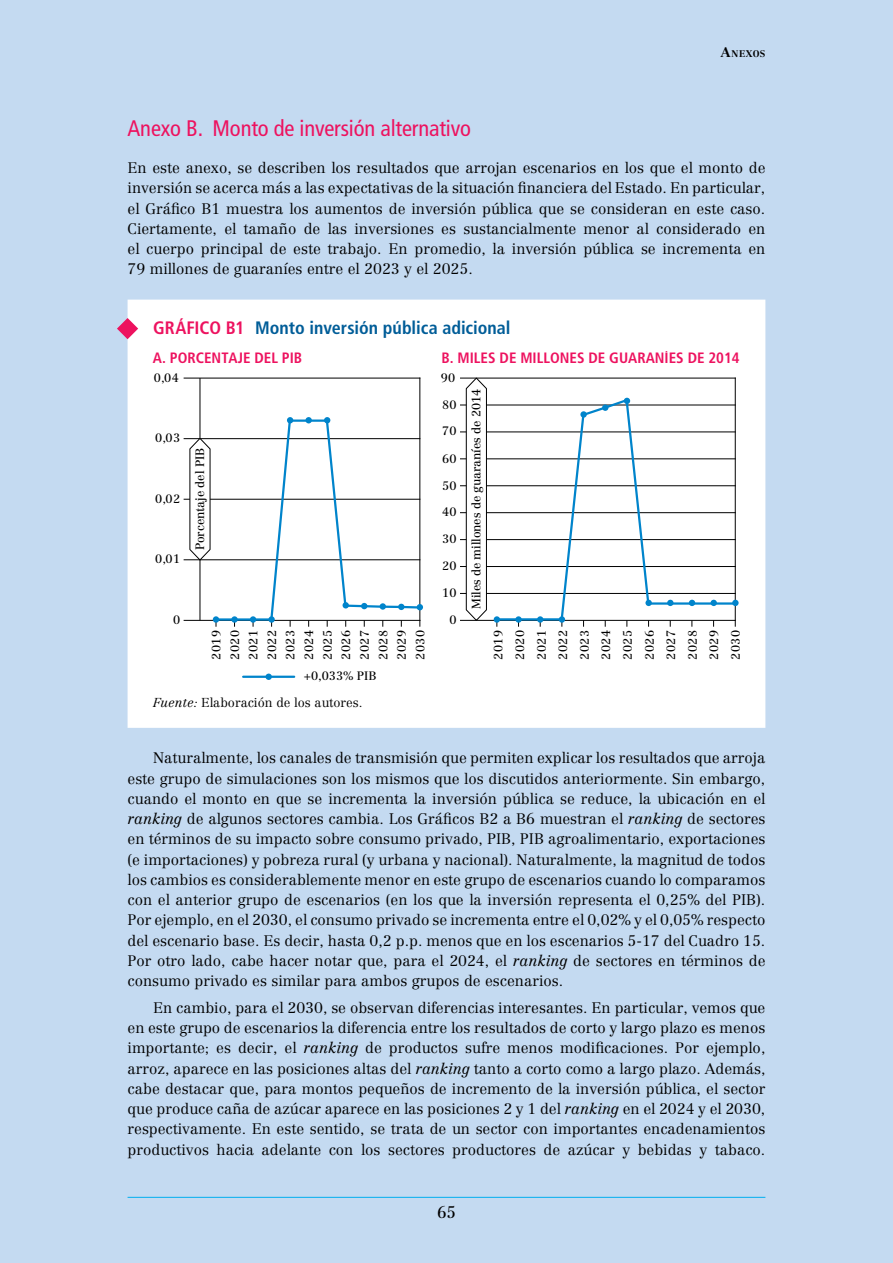
<style>
.page{position:relative;width:893px;height:1263px;background:#c4daf1}
.page>*{position:absolute;margin:0;border:0;box-sizing:border-box;transform-origin:0 0}
.t1{font:condensed 22.5px "Frutiger LT Pro";letter-spacing:-.005em;color:#ed125f}
.t2{font:700 condensed 18px "Frutiger LT Pro";color:#005d98}
.t3{font:16.5px "Centennial LT Std";color:#000}
.t4{font:300 15px/20.2px "Centennial LT Std";color:#000;text-align:justify}
.t5{font:700 condensed 15px "Frutiger LT Pro";color:#ed125f}
.t6{font:300 12.75px "Centennial LT Std";color:#000}
.t7{font:12px/18.6px "Centennial LT Std";letter-spacing:.035em;color:#000;text-align:justify}
.t8{font:12px "Centennial LT Std";letter-spacing:-.01em;color:#000}
.t9{font:700 9.45px "Centennial LT Std";letter-spacing:.04em;color:#000}
.s1{font-size:13.5px}
.s2{color:#ed125f}
.s3{font-style:italic}
</style>
<div class="page">
<hr style="left:128px;top:1197px;width:637px;height:1px;background:#00aeef">
<div style="left:128px;top:300px;width:637px;height:428px;background:#fff"></div>
<hr style="left:184px;top:620px;width:236px;height:1px;background:#000">
<hr style="left:420px;top:378px;width:1px;height:242px;background:#000">
<hr style="left:184px;top:378px;width:236px;height:1px;background:#000">
<hr style="left:460px;top:378px;width:275px;height:1px;background:#000">
<hr style="left:460px;top:405px;width:275px;height:1px;background:#000">
<hr style="left:184px;top:559px;width:236px;height:1px;background:#000">
<hr style="left:184px;top:499px;width:236px;height:1px;background:#000">
<hr style="left:184px;top:438px;width:236px;height:1px;background:#000">
<hr style="left:735px;top:378px;width:1px;height:242px;background:#000">
<div style="left:732px;top:600px;width:7px;height:6px;background:#0084cb;border-radius:50%"></div>
<svg style="left:494px;top:397px;width:243px;height:225px;background:#eef1f2"></svg>
<hr style="left:200px;top:378px;width:1px;height:242px;background:#000">
<svg style="left:189px;top:417px;width:35px;height:210px;background:#edeeef"></svg>
<svg style="left:466px;top:378px;width:21px;height:31px"></svg>
<svg style="left:117px;top:318px;width:21px;height:21px"></svg>
<div style="left:224px;top:409px;width:445px;height:319px;background:#fff"></div>
<p class="t9" style="left:721px;top:48px;width:46px"><span class="s1">A</span>NEXOS</p>
<h1 class="t1" style="left:128px;top:115px;width:345px">Anexo B. Monto de inversión alternativo</h1>
<p class="t4" style="left:128px;top:158px;width:639px">En este anexo, se describen los resultados que arrojan escenarios en los que el monto de inversión se acerca más a las expectativas de la situación financiera del Estado. En particular, el Gráfico B1 muestra los aumentos de inversión pública que se consideran en este caso.<br>Ciertamente, el tamaño de las inversiones es sustancialmente menor al considerado en el cuerpo principal de este trabajo. En promedio, la inversión pública se incrementa en 79 millones de guaraníes entre el 2023 y el 2025.</p>
<p class="t2" style="left:153px;top:317px;width:359px"><span class="s2">GRÁFICO B1</span> Monto inversión pública adicional</p>
<p class="t7" style="left:154px;top:368px;width:27px">0,04</p>
<p class="t5" style="left:153px;top:349px;width:151px">A. PORCENTAJE DEL PIB</p>
<p class="t5" style="left:441px;top:349px;width:300px">B. MILES DE MILLONES DE GUARANÍES DE 2014</p>
<p class="t7" style="left:441px;top:368px;width:16px">90</p>
<p class="t7" style="left:155px;top:429px;width:27px">0,03</p>
<p class="t7" style="left:155px;top:489px;width:27px">0,02</p>
<p class="t7" style="left:155px;top:550px;width:27px">0,01</p>
<p class="t7" style="left:173px;top:610px;width:9px">0</p>
<p class="t8" style="left:193px;top:550px;width:104px;rotate:-90deg">Porcentaje del PIB</p>
<p class="t7" style="left:442px;top:395px;width:16px">80</p>
<p class="t7" style="left:442px;top:422px;width:16px">70</p>
<p class="t7" style="left:442px;top:449px;width:16px">60</p>
<p class="t7" style="left:442px;top:476px;width:16px">50</p>
<p class="t7" style="left:442px;top:503px;width:16px">40</p>
<p class="t7" style="left:442px;top:530px;width:16px">30</p>
<p class="t7" style="left:442px;top:557px;width:16px">20</p>
<p class="t7" style="left:442px;top:583px;width:16px">10</p>
<p class="t7" style="left:449px;top:610px;width:9px">0</p>
<p class="t8" style="left:469px;top:609px;width:221px;rotate:-90deg">Miles de millones de guaraníes de 2014</p>
<p class="t7" style="left:207px;top:660px;width:31px;rotate:-90deg">2019<br>2020<br>2021<br>2022<br>2023<br>2024<br>2025<br>2026<br>2027<br>2028<br>2029<br>2030</p>
<p class="t7" style="left:487px;top:660px;width:31px;line-height:21.6px;rotate:-90deg">2019<br>2020<br>2021<br>2022<br>2023<br>2024<br>2025<br>2026<br>2027<br>2028<br>2029<br>2030</p>
<p class="t7" style="left:304px;top:667px;width:74px">+0,033% PIB</p>
<p class="t6" style="left:153px;top:694px;width:211px"><span class="s3">Fuente:</span> Elaboración de los autores.</p>
<p class="t4" style="left:128px;top:748px;width:639px;text-indent:26px">Naturalmente, los canales de transmisión que permiten explicar los resultados que arroja este grupo de simulaciones son los mismos que los discutidos anteriormente. Sin embargo, cuando el monto en que se incrementa la inversión pública se reduce, la ubicación en el <span class="s3">ranking</span> de algunos sectores cambia. Los Gráficos B2 a B6 muestran el <span class="s3">ranking</span> de sectores en términos de su impacto sobre consumo privado, PIB, PIB agroalimentario, exportaciones (e importaciones) y pobreza rural (y urbana y nacional). Naturalmente, la magnitud de todos los cambios es considerablemente menor en este grupo de escenarios cuando lo comparamos con el anterior grupo de escenarios (en los que la inversión representa el 0,25% del PIB).<br>Por ejemplo, en el 2030, el consumo privado se incrementa entre el 0,02% y el 0,05% respecto del escenario base. Es decir, hasta 0,2 p.p. menos que en los escenarios 5-17 del Cuadro 15.<br>Por otro lado, cabe hacer notar que, para el 2024, el <span class="s3">ranking</span> de sectores en términos de consumo privado es similar para ambos grupos de escenarios.</p>
<p class="t4" style="left:128px;top:997px;width:639px;text-indent:26px">En cambio, para el 2030, se observan diferencias interesantes. En particular, vemos que en este grupo de escenarios la diferencia entre los resultados de corto y largo plazo es menos importante; es decir, el <span class="s3">ranking</span> de productos sufre menos modificaciones. Por ejemplo, arroz, aparece en las posiciones altas del <span class="s3">ranking</span> tanto a corto como a largo plazo. Además, cabe destacar que, para montos pequeños de incremento de la inversión pública, el sector que produce caña de azúcar aparece en las posiciones 2 y 1 del <span class="s3">ranking</span> en el 2024 y el 2030, respectivamente. En este sentido, se trata de un sector con importantes encadenamientos productivos hacia adelante con los sectores productores de azúcar y bebidas y tabaco.</p>
<p class="t3" style="left:437px;top:1203px;width:20px">65</p>
</div>
